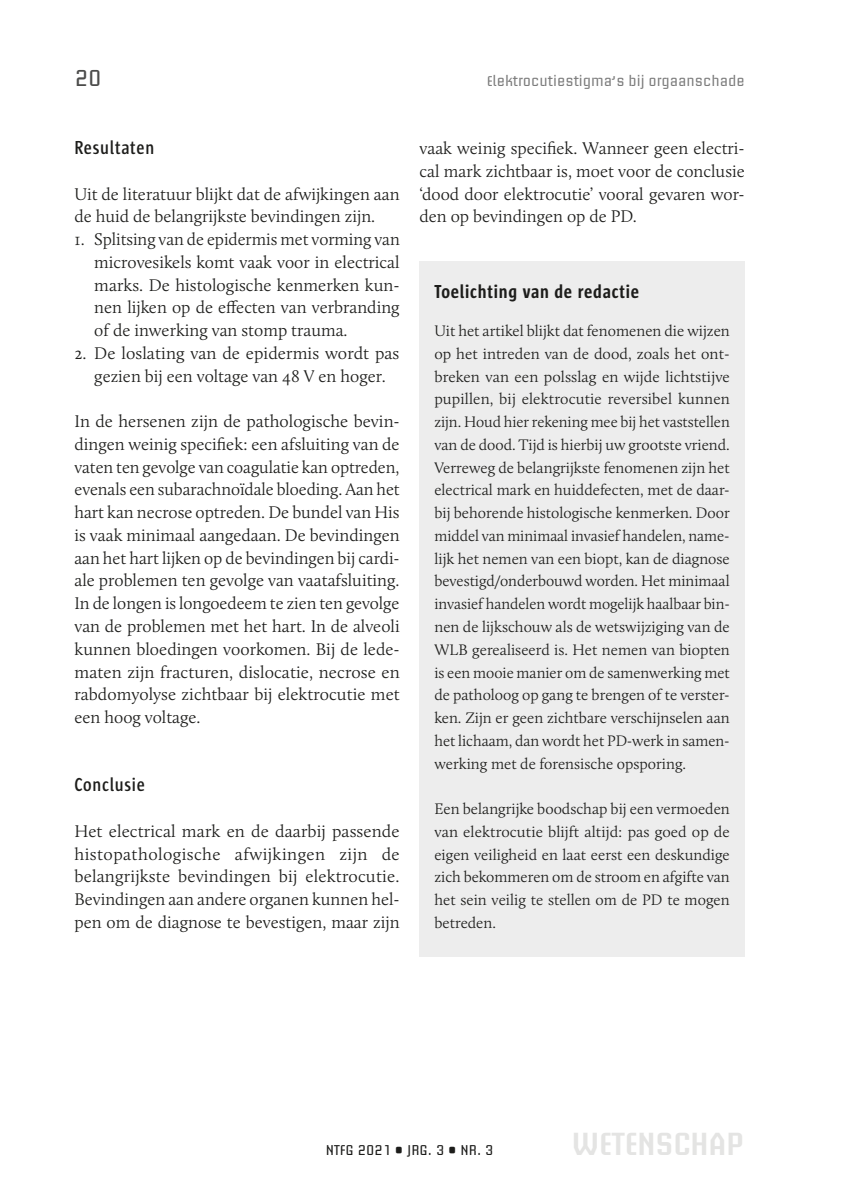
<style>
.page{position:relative;width:844px;height:1191px;background:#fff}
.page>*{position:absolute;margin:0;border:0;box-sizing:border-box;transform-origin:0 0}
.t1{font:600 31.5px "Briem Akademi Std";color:#e4e4e3}
.t2{font:22.75px "Briem Akademi Std";color:#4b4b4a}
.t3{font:700 19.25px "Sun Cd";letter-spacing:.04em;color:#1d1d1b}
.t4{font:600 19.25px "Sun Cd";letter-spacing:.04em;color:#1d1d1b}
.t5{font:300 17.5px/22.8px "Calluna";color:#1d1d1b;text-align:justify}
.t6{font:300 15.75px/22.8px "Calluna";color:#1d1d1b;text-align:justify}
.t7{font:14px "Briem Akademi Std";color:#7c7c7c}
.t8{font:14px "Briem Akademi Std";color:#1d1d1b}
</style>
<div class="page">
<div style="left:419px;top:261px;width:325px;height:59px;background:#ededed"></div>
<div style="left:419px;top:299px;width:325px;height:498px;background:#ededed"></div>
<div style="left:419px;top:777px;width:325px;height:179px;background:#ededed"></div>
<h2 class="t2" style="left:75px;top:65px;width:28px">20</h2>
<p class="t7" style="left:486px;top:73px;width:259px">Elektrocutiestigma’s bij orgaanschade</p>
<p class="t4" style="left:74px;top:137px;width:81px">Resultaten</p>
<p class="t5" style="left:74px;top:182px;width:326px">Uit de literatuur blijkt dat de afwijkingen aan de huid de belangrijkste bevindingen zijn.</p>
<p class="t5" style="left:94px;top:228px;width:307px;text-indent:-20px">1. Splitsing van de epidermis met vorming van microvesikels komt vaak voor in electrical marks. De histologische kenmerken kun&shy;nen lijken op de effecten van verbranding of de inwerking van stomp trauma.</p>
<p class="t5" style="left:74px;top:341px;width:326px;text-align:center">2. De loslating van de epidermis wordt pas gezien bij een voltage van 48 V en hoger.</p>
<p class="t5" style="left:74px;top:410px;width:327px">In de hersenen zijn de pathologische bevin&shy;dingen weinig specifiek: een afsluiting van de vaten ten gevolge van coagulatie kan optreden, evenals een subarachnoïdale bloeding. Aan het hart kan necrose optreden. De bundel van His is vaak minimaal aangedaan. De bevindingen aan het hart lijken op de bevindingen bij cardi&shy;ale problemen ten gevolge van vaatafsluiting.<br>In de longen is longoedeem te zien ten gevolge van de problemen met het hart. In de alveoli kunnen bloedingen voorkomen. Bij de lede&shy;maten zijn fracturen, dislocatie, necrose en rabdomyolyse zichtbaar bij elektrocutie met een hoog voltage.</p>
<p class="t4" style="left:74px;top:774px;width:72px">Conclusie</p>
<p class="t5" style="left:74px;top:819px;width:327px">Het electrical mark en de daarbij passende histopathologische afwijkingen zijn de belangrijkste bevindingen bij elektrocutie.<br>Bevindingen aan andere organen kunnen hel&shy;pen om de diagnose te bevestigen, maar zijn</p>
<p class="t5" style="left:419px;top:137px;width:326px">vaak weinig specifiek. Wanneer geen electri&shy;cal mark zichtbaar is, moet voor de conclusie ‘dood door elektrocutie’ vooral gevaren wor&shy;den op bevindingen op de PD.</p>
<p class="t3" style="left:434px;top:281px;width:206px">Toelichting van de redactie</p>
<p class="t6" style="left:434px;top:319px;width:297px">Uit het artikel blijkt dat fenomenen die wijzen op het intreden van de dood, zoals het ont&shy;breken van een polsslag en wijde lichtstijve pupillen, bij elektrocutie reversibel kunnen zijn. Houd hier rekening mee bij het vaststellen van de dood. Tijd is hierbij uw grootste vriend.<br>Verreweg de belangrijkste fenomenen zijn het electrical mark en huiddefecten, met de daar&shy;bij behorende histologische kenmerken. Door middel van minimaal invasief handelen, name&shy;lijk het nemen van een biopt, kan de diagnose bevestigd/onderbouwd worden. Het minimaal invasief handelen wordt mogelijk haalbaar bin&shy;nen de lijkschouw als de wetswijziging van de WLB gerealiseerd is. Het nemen van biopten is een mooie manier om de samenwerking met de patholoog op gang te brengen of te verster&shy;ken. Zijn er geen zichtbare verschijnselen aan het lichaam, dan wordt het PD-werk in samen&shy;werking met de forensische opsporing.</p>
<p class="t6" style="left:434px;top:797px;width:297px">Een belangrijke boodschap bij een vermoeden van elektrocutie blijft altijd: pas goed op de eigen veiligheid en laat eerst een deskundige zich bekommeren om de stroom en afgifte van het sein veilig te stellen om de PD te mogen betreden.</p>
<p class="t8" style="left:325px;top:1142px;width:169px">NTFG 2021 • JRG. 3 • NR. 3</p>
<h1 class="t1" style="left:571px;top:1126px;width:173px">WETENSCHAP</h1>
</div>
